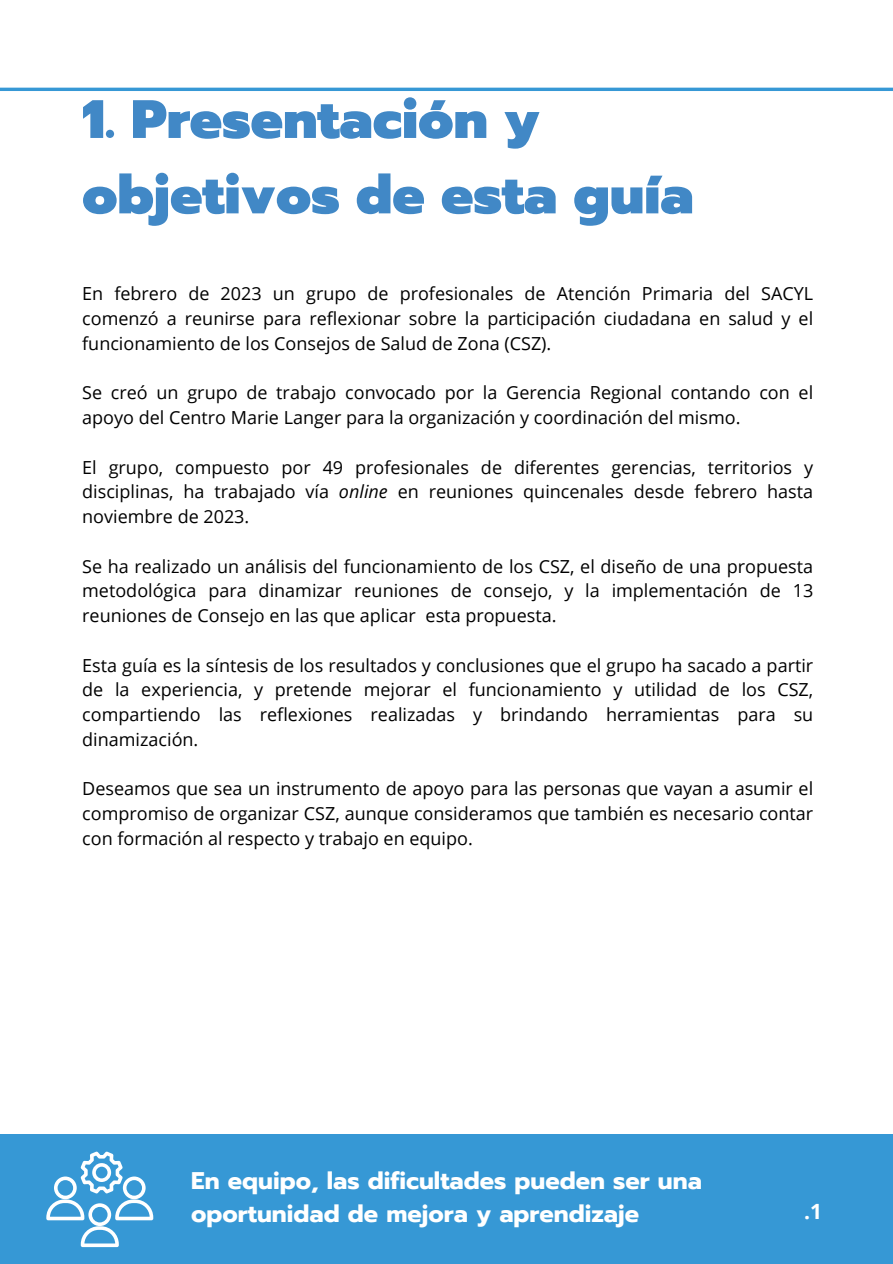
<style>
.page{position:relative;width:893px;height:1264px;background:#fff}
.page>*{position:absolute;margin:0;border:0;box-sizing:border-box;transform-origin:0 0}
.t1{font:900 54px/75.3px "Prompt";color:#4188c6}
.t2{font:700 24px/32.7px "Prompt";color:#fff}
.t3{font:700 21px "Open Sans";color:#fff}
.t4{font:18px/24.8px "Open Sans";color:#000;text-align:justify}
.s1{font-style:italic}
</style>
<div class="page">
<div style="left:0;top:1133px;width:892px;height:130px;background:#3698d5"></div>
<hr style="left:0;top:88px;width:892px;height:3px;background:#3698d5">
<svg style="left:46px;top:1151px;width:107px;height:95px"></svg>
<p class="t1" style="left:82px;top:82px;width:613px">1. Presentación y objetivos de esta guía</p>
<p class="t4" style="left:82px;top:281px;width:732px">En febrero de 2023 un grupo de profesionales de Atención Primaria del SACYL comenzó a reunirse para reflexionar sobre la participación ciudadana en salud y el funcionamiento de los Consejos de Salud de Zona (CSZ).</p>
<p class="t4" style="left:82px;top:380px;width:732px">Se creó un grupo de trabajo convocado por la Gerencia Regional contando con el apoyo del Centro Marie Langer para la organización y coordinación del mismo.</p>
<p class="t4" style="left:82px;top:454px;width:732px">El grupo, compuesto por 49 profesionales de diferentes gerencias, territorios y disciplinas, ha trabajado vía <span class="s1">online</span> en reuniones quincenales desde febrero hasta noviembre de 2023.</p>
<p class="t4" style="left:82px;top:553px;width:732px">Se ha realizado un análisis del funcionamiento de los CSZ, el diseño de una propuesta metodológica para dinamizar reuniones de consejo, y la implementación de 13 reuniones de Consejo en las que aplicar esta propuesta.</p>
<p class="t4" style="left:82px;top:652px;width:732px">Esta guía es la síntesis de los resultados y conclusiones que el grupo ha sacado a partir de la experiencia, y pretende mejorar el funcionamiento y utilidad de los CSZ, compartiendo las reflexiones realizadas y brindando herramientas para su dinamización.</p>
<p class="t4" style="left:82px;top:776px;width:732px">Deseamos que sea un instrumento de apoyo para las personas que vayan a asumir el compromiso de organizar CSZ, aunque consideramos que también es necesario contar con formación al respecto y trabajo en equipo.</p>
<p class="t2" style="left:191px;top:1164px;width:512px">En equipo, las dificultades pueden ser una oportunidad de mejora y aprendizaje</p>
<p class="t3" style="left:804px;top:1196px;width:19px">.1</p>
</div>
